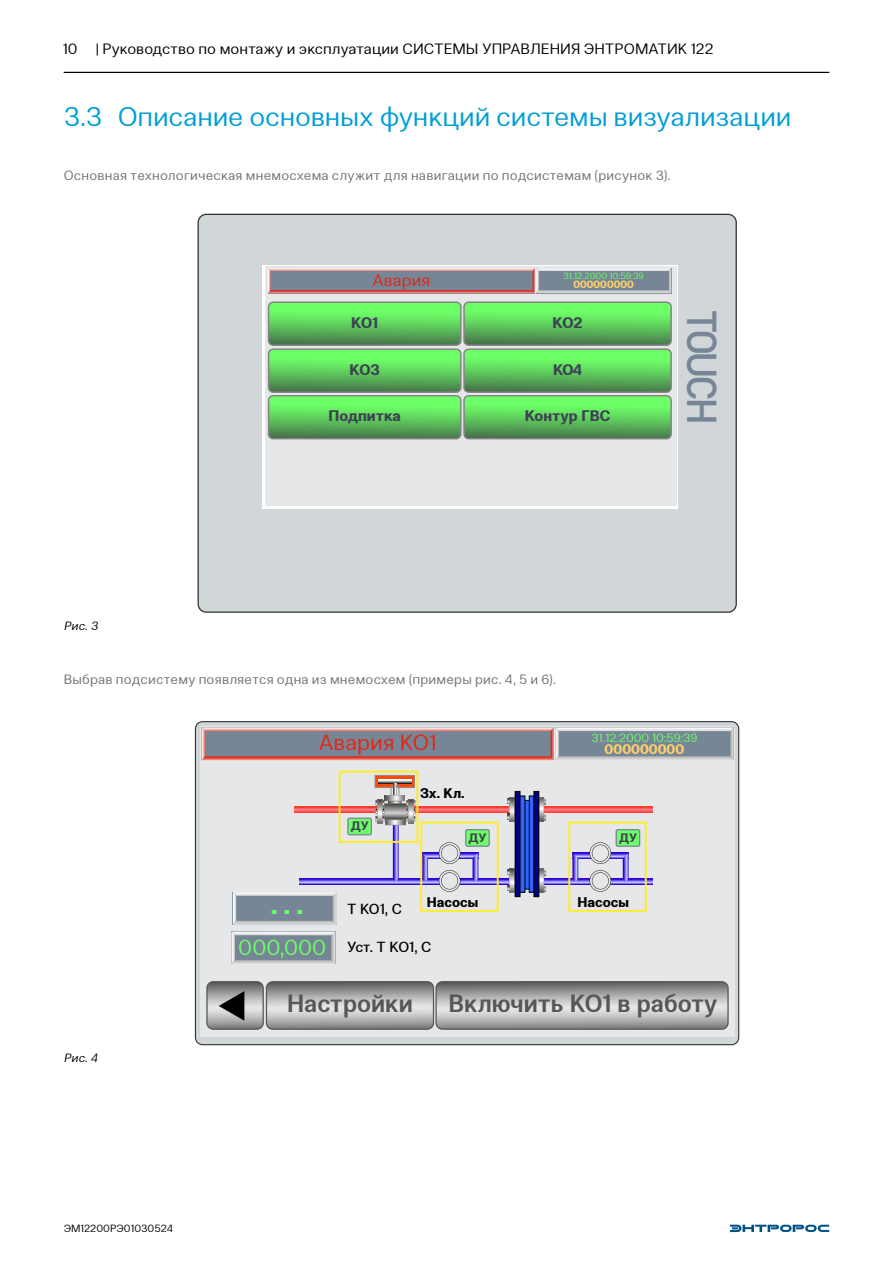
<style>
.page{position:relative;width:893px;height:1263px;background:#fff}
.page>*{position:absolute;margin:0;border:0;box-sizing:border-box;transform-origin:0 0}
.t1{font:500 41.25px "DIN Pro";letter-spacing:-.1em;color:#778696}
.t2{font:27px "Clinica Pro";letter-spacing:-.01em;color:#009ed7}
.t3{font:600 24.9px "Clinica Pro";color:#575756}
.t4{font:900 24.9px "Clinica Pro";color:#6dff67}
.t5{font:21.9px "Clinica Pro";color:#e42513}
.t6{font:16.65px "Clinica Pro";color:#e42513}
.t7{font:700 15.3px "Clinica Pro";color:#3d4252}
.t8{font:15px "Clinica Pro";color:#000}
.t9{font:500 14.7px "Clinica Pro";letter-spacing:-.03em;color:#000}
.t10{font:700 13.95px "Clinica Pro";color:#000}
.t11{font:700 13.95px "Clinica Pro";color:#ffd169}
.t12{font:13.5px "Clinica Pro";letter-spacing:.015em;color:#6e7072}
.t13{font:700 12.3px "Clinica Pro";color:#3d4252}
.t14{font:12px "Clinica Pro";color:#6dff67}
.t15{font:italic 12px "Clinica Pro";color:#000}
.t16{font:700 10.65px "Clinica Pro";color:#ffd169}
.t17{font:10.5px "Clinica Pro";color:#000}
.t18{font:9px "Clinica Pro";color:#6dff67}
.s1{font-weight:400;font-size:21.75px;color:#6dff67}
</style>
<div class="page">
<hr style="left:64px;top:72px;width:765px;height:1px;background:#000">
<svg style="left:730px;top:1225px;width:99px;height:7px"></svg>
<div style="left:195px;top:722px;width:544px;height:323px;background:#d1d6d9;border-radius:7px"></div>
<div style="left:200px;top:726px;width:535px;height:311px;background:#e6e7e9"></div>
<svg style="left:294px;top:807px;width:359px;height:6px"></svg>
<svg style="left:299px;top:878px;width:353px;height:6px"></svg>
<svg style="left:428px;top:852px;width:44px;height:6px"></svg>
<svg style="left:423px;top:852px;width:5px;height:30px"></svg>
<svg style="left:472px;top:852px;width:6px;height:30px"></svg>
<svg style="left:578px;top:852px;width:45px;height:6px"></svg>
<svg style="left:572px;top:852px;width:6px;height:30px"></svg>
<svg style="left:623px;top:852px;width:6px;height:30px"></svg>
<svg style="left:375px;top:775px;width:40px;height:107px"></svg>
<div style="left:348px;top:818px;width:23px;height:17px;background:#6dff67;border-radius:2px"></div>
<div style="left:347px;top:817px;width:25px;height:18px;border:1px solid #778696;border-radius:2px"></div>
<div style="left:466px;top:830px;width:23px;height:16px;background:#6dff67;border-radius:2px"></div>
<div style="left:465px;top:829px;width:25px;height:18px;border:1px solid #778696;border-radius:2px"></div>
<div style="left:616px;top:830px;width:24px;height:16px;background:#6dff67;border-radius:2px"></div>
<div style="left:616px;top:829px;width:24px;height:18px;border:1px solid #778696;border-radius:2px"></div>
<svg style="left:439px;top:842px;width:21px;height:22px"></svg>
<svg style="left:439px;top:870px;width:21px;height:22px"></svg>
<svg style="left:590px;top:842px;width:21px;height:22px"></svg>
<svg style="left:590px;top:870px;width:21px;height:22px"></svg>
<svg style="left:202px;top:727px;width:532px;height:33px"></svg>
<svg style="left:507px;top:797px;width:8px;height:24px"></svg>
<svg style="left:539px;top:797px;width:7px;height:24px"></svg>
<svg style="left:507px;top:868px;width:8px;height:25px"></svg>
<svg style="left:539px;top:868px;width:7px;height:25px"></svg>
<svg style="left:525px;top:800px;width:4px;height:89px"></svg>
<div style="left:529px;top:796px;width:5px;height:96px;background:#3165ff"></div>
<div style="left:534px;top:791px;width:5px;height:106px;background:#000084"></div>
<div style="left:534px;top:791px;width:5px;height:106px;border:1px solid #000"></div>
<div style="left:515px;top:791px;width:5px;height:106px;background:#000084"></div>
<div style="left:515px;top:791px;width:5px;height:106px;border:1px solid #000"></div>
<div style="left:520px;top:796px;width:5px;height:96px;background:#3165ff"></div>
<div style="left:339px;top:771px;width:79px;height:72px;border:2px solid #ffed23"></div>
<div style="left:420px;top:821px;width:79px;height:91px;border:2px solid #ffed23"></div>
<div style="left:568px;top:821px;width:79px;height:91px;border:2px solid #ffed23"></div>
<svg style="left:231px;top:931px;width:104px;height:33px"></svg>
<svg style="left:233px;top:892px;width:104px;height:33px"></svg>
<div style="left:435px;top:981px;width:294px;height:49px;border:1px solid #575756;border-radius:6px"></div>
<div style="left:266px;top:981px;width:168px;height:49px;border:1px solid #575756;border-radius:6px"></div>
<div style="left:206px;top:981px;width:58px;height:49px;border:1px solid #575756;border-radius:6px"></div>
<svg style="left:207px;top:982px;width:521px;height:47px"></svg>
<div style="left:198px;top:214px;width:538px;height:398px;background:#d1d6d9;border-radius:8px"></div>
<div style="left:263px;top:265px;width:415px;height:244px;background:linear-gradient(to right,#fff,#fff)"></div>
<div style="left:265px;top:266px;width:411px;height:240px;background:#e6e7e9"></div>
<svg style="left:268px;top:268px;width:403px;height:25px"></svg>
<div style="left:268px;top:301px;width:194px;height:45px;border:1px solid #838483;border-radius:5px"></div>
<svg style="left:269px;top:302px;width:402px;height:137px"></svg>
<div style="left:463px;top:301px;width:209px;height:45px;border:1px solid #838483;border-radius:5px"></div>
<p class="t8" style="left:63px;top:40px;width:652px">10 | Pуководство по монтажу и эксплуатации СИСТЕМЫ УПРАВЛЕНИЯ ЭНТРОМАТИК 122</p>
<h2 class="t2" style="left:64px;top:101px;width:729px">3.3 Описание основных функций системы визуализации</h2>
<p class="t12" style="left:64px;top:167px;width:607px">Основная технологическая мнемосхема служит для навигации по подсистемам (рисунок 3).</p>
<p class="t6" style="left:373px;top:270px;width:59px">Авария</p>
<p class="t18" style="left:563px;top:271px;width:82px">31.12.2000 10:59:39</p>
<p class="t16" style="left:573px;top:278px;width:62px">000000000</p>
<p class="t7" style="left:351px;top:313px;width:28px">КО1</p>
<p class="t7" style="left:350px;top:360px;width:32px">КО3</p>
<p class="t7" style="left:328px;top:407px;width:74px">Подпитка</p>
<p class="t7" style="left:553px;top:313px;width:31px">КО2</p>
<p class="t7" style="left:553px;top:360px;width:30px">КО4</p>
<p class="t7" style="left:525px;top:407px;width:87px">Контур ГВС</p>
<h1 class="t1" style="left:736px;top:310px;width:116px;rotate:90deg">TOUCH</h1>
<p class="t15" style="left:64px;top:619px;width:35px">Рис. 3</p>
<p class="t12" style="left:64px;top:671px;width:492px">Выбрав подсистему появляется одна из мнемосхем (примеры рис. 4, 5 и 6).</p>
<h3 class="t5" style="left:319px;top:730px;width:119px">Авария КО1</h3>
<p class="t14" style="left:591px;top:731px;width:108px">31.12.2000 10:59:39</p>
<p class="t11" style="left:605px;top:741px;width:81px">000000000</p>
<p class="t13" style="left:351px;top:819px;width:20px">ДУ</p>
<p class="t10" style="left:420px;top:785px;width:46px">Зx. Кл.</p>
<p class="t13" style="left:468px;top:830px;width:20px">ДУ</p>
<p class="t13" style="left:619px;top:830px;width:20px">ДУ</p>
<p class="t10" style="left:427px;top:894px;width:53px">Насосы</p>
<p class="t10" style="left:577px;top:894px;width:53px">Насосы</p>
<p class="t9" style="left:238px;top:938px;width:195px"><span class="s1">000,000</span> Уст. Т КО1, С</p>
<h3 class="t4" style="left:271px;top:895px;width:33px">· · ·</h3>
<p class="t9" style="left:347px;top:900px;width:56px">Т КО1, С</p>
<p class="t15" style="left:64px;top:1051px;width:35px">Рис. 4</p>
<p class="t17" style="left:64px;top:1222px;width:111px">ЭМ12200РЭ01030524</p>
<h3 class="t3" style="left:287px;top:989px;width:127px">Настройки</h3>
<h3 class="t3" style="left:449px;top:989px;width:270px">Включить КО1 в работу</h3>
</div>
